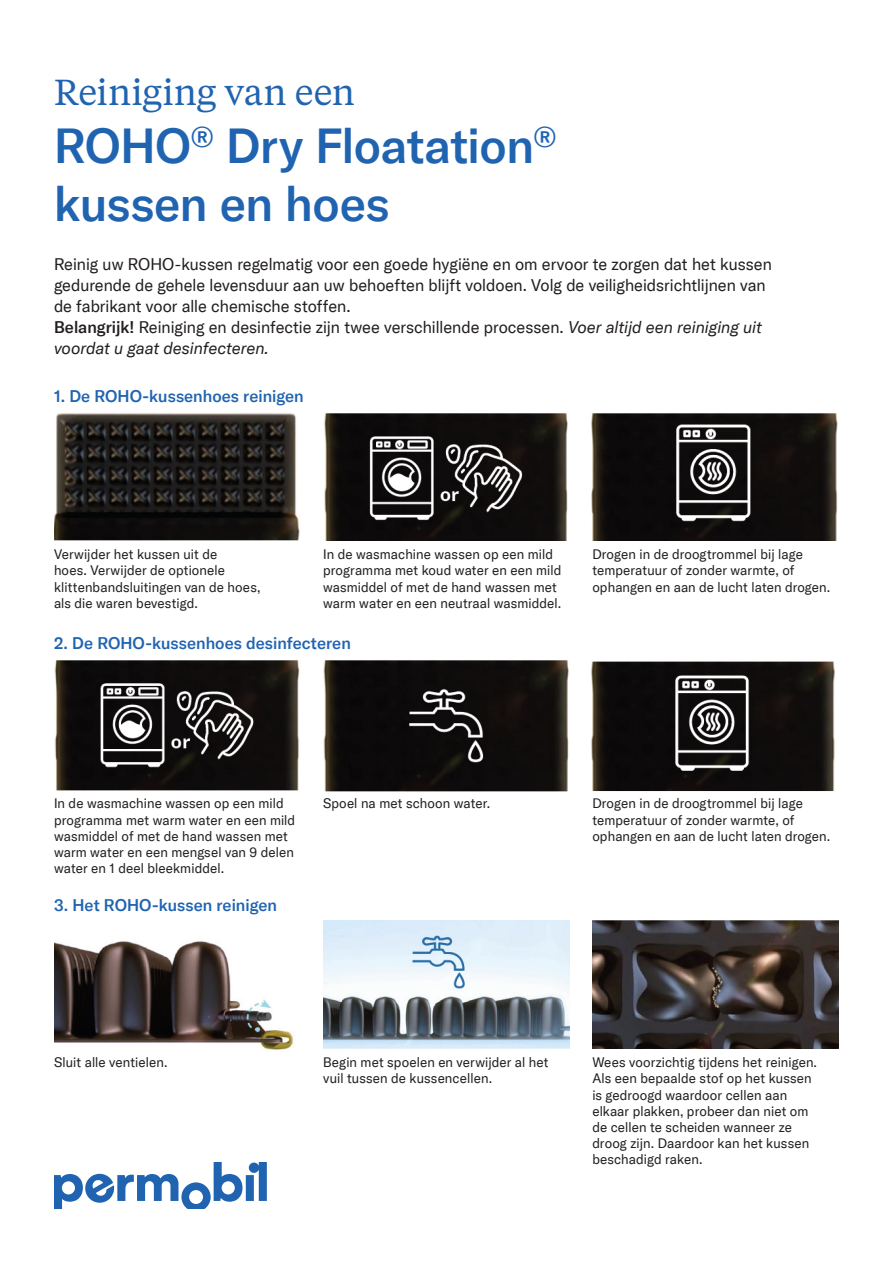
<style>
.page{position:relative;width:893px;height:1263px;background:#fff}
.page>*{position:absolute;margin:0;border:0;box-sizing:border-box;transform-origin:0 0}
.Headline_2{font:500 48px "GT America";letter-spacing:-.005em;color:#2064b1}
.Headline_1{font:36px "Tiempos Text";letter-spacing:-.005em;color:#2064b1}
.Intro{font:16.5px/21px "GT America";color:#231f20}
.Small_headlines{font:500 16.5px "GT America";letter-spacing:.005em;color:#2064b1}
.Bodytext{font:13.5px/16.2px "GT America";letter-spacing:.01em;color:#231f20}
.s1{font-weight:500}
.s2{font-style:italic}
</style>
<div class="page">
<svg style="left:54px;top:1162px;width:213px;height:47px"></svg>
<img style="left:54px;top:412px;width:246px;height:129px">
<img style="left:324px;top:413px;width:244px;height:128px">
<img style="left:591px;top:413px;width:247px;height:128px">
<img style="left:54px;top:660px;width:246px;height:131px">
<img style="left:323px;top:660px;width:246px;height:132px">
<img style="left:591px;top:661px;width:244px;height:130px">
<img style="left:54px;top:941px;width:239px;height:109px">
<img style="left:323px;top:921px;width:247px;height:127px">
<img style="left:592px;top:920px;width:247px;height:128px">
<p class="Headline_1" style="left:54px;top:68px;width:303px">Reiniging van een</p>
<p class="Headline_2" style="left:54px;top:117px;width:504px">ROHO<sup>®</sup> Dry Floatation<sup>®</sup></p>
<p class="Headline_2" style="left:54px;top:175px;width:337px">kussen en hoes</p>
<p class="Intro" style="left:54px;top:254px;width:719px">Reinig uw ROHO-kussen regelmatig voor een goede hygiëne en om ervoor te zorgen dat het kussen gedurende de gehele levensduur aan uw behoeften blijft voldoen. Volg de veiligheidsrichtlijnen van de fabrikant voor alle chemische stoffen.<br><span class="s1">Belangrijk!</span> Reiniging en desinfectie zijn twee verschillende processen. <span class="s2">Voer altijd een reiniging uit voordat u gaat desinfecteren.</span></p>
<p class="Small_headlines" style="left:54px;top:386px;width:251px">1. De ROHO-kussenhoes reinigen</p>
<p class="Bodytext" style="left:54px;top:546px;width:208px">Verwijder het kussen uit de<br>hoes. Verwijder de optionele klittenbandsluitingen van de hoes, als die waren bevestigd.</p>
<p class="Bodytext" style="left:323px;top:546px;width:240px">In de wasmachine wassen op een mild programma met koud water en een mild wasmiddel of met de hand wassen met warm water en een neutraal wasmiddel.</p>
<p class="Bodytext" style="left:592px;top:546px;width:239px">Drogen in de droogtrommel bij lage temperatuur of zonder warmte, of ophangen en aan de lucht laten drogen.</p>
<p class="Small_headlines" style="left:54px;top:633px;width:298px">2. De ROHO-kussenhoes desinfecteren</p>
<p class="Bodytext" style="left:54px;top:795px;width:243px">In de wasmachine wassen op een mild programma met warm water en een mild wasmiddel of met de hand wassen met warm water en een mengsel van 9 delen water en 1 deel bleekmiddel.</p>
<p class="Bodytext" style="left:323px;top:795px;width:169px">Spoel na met schoon water.</p>
<p class="Bodytext" style="left:592px;top:795px;width:239px">Drogen in de droogtrommel bij lage temperatuur of zonder warmte, of ophangen en aan de lucht laten drogen.</p>
<p class="Small_headlines" style="left:54px;top:895px;width:224px">3. Het ROHO-kussen reinigen</p>
<p class="Bodytext" style="left:54px;top:1054px;width:115px">Sluit alle ventielen.</p>
<p class="Bodytext" style="left:323px;top:1054px;width:227px">Begin met spoelen en verwijder al het vuil tussen de kussencellen.</p>
<p class="Bodytext" style="left:592px;top:1054px;width:226px">Wees voorzichtig tijdens het reinigen.<br>Als een bepaalde stof op het kussen is gedroogd waardoor cellen aan elkaar plakken, probeer dan niet om de cellen te scheiden wanneer ze droog zijn. Daardoor kan het kussen beschadigd raken.</p>
</div>
